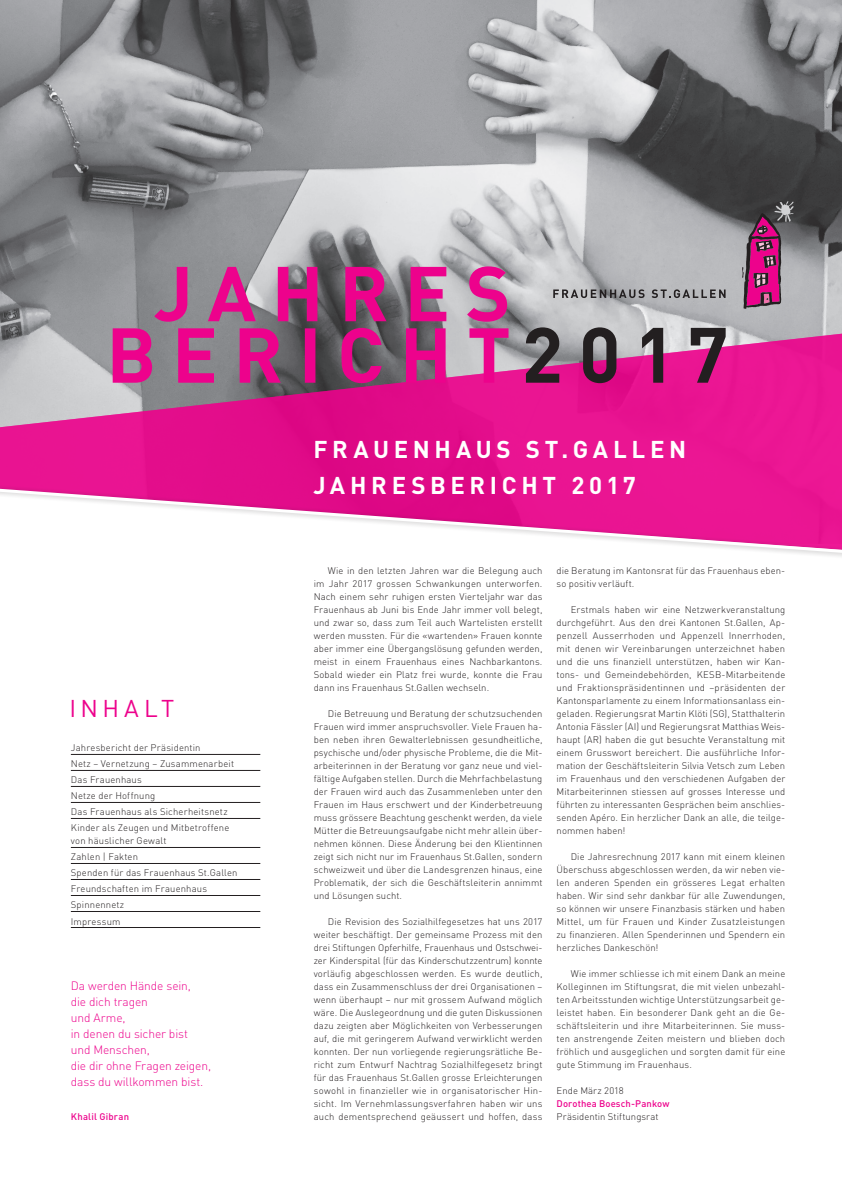
<style>
.page{position:relative;width:842px;height:1191px;background:#fff}
.page>*{position:absolute;margin:0;border:0;box-sizing:border-box;transform-origin:0 0}
.t1{font:700 24px/36px "DIN";letter-spacing:.19em;color:#fff}
.t2{font:24px "DIN";letter-spacing:.18em;color:#ed028c}
.t3{font:300 12px/16px "DIN";letter-spacing:-.01em;color:#ed028c}
.t4{font:300 9.5px/13px "DIN";letter-spacing:.015em;color:#231f20;text-align:justify}
.t5{font:500 9.5px "DIN";letter-spacing:.015em;color:#ed028c}
</style>
<div class="page">
<img style="left:0;top:0;width:842px;height:333px">
<svg style="left:0;top:333px;width:842px;height:148px;background:#dc2b94"></svg>
<hr style="left:71px;top:754px;width:189px;height:1px;background:#231f20">
<hr style="left:71px;top:770px;width:189px;height:1px;background:#231f20">
<hr style="left:71px;top:786px;width:189px;height:1px;background:#231f20">
<hr style="left:71px;top:802px;width:189px;height:1px;background:#231f20">
<hr style="left:71px;top:818px;width:189px;height:1px;background:#231f20">
<hr style="left:71px;top:847px;width:189px;height:1px;background:#231f20">
<hr style="left:71px;top:863px;width:189px;height:1px;background:#231f20">
<hr style="left:71px;top:879px;width:189px;height:1px;background:#231f20">
<hr style="left:71px;top:895px;width:189px;height:1px;background:#231f20">
<hr style="left:71px;top:911px;width:189px;height:1px;background:#231f20">
<hr style="left:71px;top:927px;width:189px;height:1px;background:#231f20">
<div style="left:0;top:481px;width:842px;height:80px;background:#231f20;opacity:.3"></div>
<svg style="left:0;top:483px;width:842px;height:73px"></svg>
<svg style="left:742px;top:201px;width:52px;height:108px;background:#8f4e75"></svg>
<svg style="left:553px;top:289px;width:91px;height:9px"></svg>
<svg style="left:652px;top:289px;width:73px;height:9px"></svg>
<svg style="left:113px;top:328px;width:395px;height:55px;background:#a64a82"></svg>
<svg style="left:154px;top:266px;width:353px;height:56px;background:#ad5a8d"></svg>
<svg style="left:526px;top:327px;width:200px;height:56px;background:#96517a"></svg>
<h1 class="t2" style="left:69px;top:693px;width:106px">INHALT</h1>
<p class="t4" style="left:71px;top:740px;width:165px;line-height:16px;text-align:left">Jahresbericht der Präsidentin<br>Netz – Vernetzung – Zusammenarbeit<br>Das Frauenhaus<br>Netze der Hoffnung<br>Das Frauenhaus als Sicherheitsnetz<br>Kinder als Zeugen und Mitbetroffene</p>
<p class="t4" style="left:71px;top:833px;width:168px;line-height:16px;text-align:left">von häuslicher Gewalt<br>Zahlen | Fakten<br>Spenden für das Frauenhaus St.Gallen<br>Freundschaften im Frauenhaus<br>Spinnennetz<br>Impressum</p>
<p class="t3" style="left:71px;top:977px;width:142px">Da werden Hände sein,<br>die dich tragen<br>und Arme,<br>in denen du sicher bist<br>und Menschen,<br>die dir ohne Fragen zeigen, dass du willkommen bist.</p>
<p class="t5" style="left:71px;top:1110px;width:60px">Khalil Gibran</p>
<h1 class="t1" style="left:313px;top:430px;width:374px">FRAUENHAUS ST.GALLEN<br>JAHRESBERICHT 2017</h1>
<p class="t4" style="left:314px;top:564px;width:230px;text-indent:14px">Wie in den letzten Jahren war die Belegung auch im Jahr 2017 grossen Schwankungen unterworfen.<br>Nach einem sehr ruhigen ersten Vierteljahr war das Frauenhaus ab Juni bis Ende Jahr immer voll belegt, und zwar so, dass zum Teil auch Wartelisten erstellt werden mussten. Für die «wartenden» Frauen konnte aber immer eine Übergangslösung gefunden werden, meist in einem Frauenhaus eines Nachbarkantons.<br>Sobald wieder ein Platz frei wurde, konnte die Frau dann ins Frauenhaus St.Gallen wechseln.</p>
<p class="t4" style="left:314px;top:707px;width:230px;text-indent:14px">Die Betreuung und Beratung der schutzsuchenden Frauen wird immer anspruchsvoller. Viele Frauen ha&shy;ben neben ihren Gewalterlebnissen gesundheitliche, psychische und/oder physische Probleme, die die Mit&shy;arbeiterinnen in der Beratung vor ganz neue und viel&shy;fältige Aufgaben stellen. Durch die Mehrfachbelastung der Frauen wird auch das Zusammenleben unter den Frauen im Haus erschwert und der Kinderbetreuung muss grössere Beachtung geschenkt werden, da viele Mütter die Betreuungsaufgabe nicht mehr allein über&shy;nehmen können. Diese Änderung bei den Klientinnen zeigt sich nicht nur im Frauenhaus St.Gallen, sondern schweizweit und über die Landesgrenzen hinaus, eine Problematik, der sich die Geschäftsleiterin annimmt und Lösungen sucht.</p>
<p class="t4" style="left:314px;top:915px;width:230px;text-indent:14px">Die Revision des Sozialhilfegesetzes hat uns 2017 weiter beschäftigt. Der gemeinsame Prozess mit den drei Stiftungen Opferhilfe, Frauenhaus und Ostschwei&shy;zer Kinderspital (für das Kinderschutzzentrum) konnte vorläufig abgeschlossen werden. Es wurde deutlich, dass ein Zusammenschluss der drei Organisationen – wenn überhaupt – nur mit grossem Aufwand möglich wäre. Die Auslegeordnung und die guten Diskussionen dazu zeigten aber Möglichkeiten von Verbesserungen auf, die mit geringerem Aufwand verwirklicht werden konnten. Der nun vorliegende regierungsrätliche Be&shy;richt zum Entwurf Nachtrag Sozialhilfegesetz bringt für das Frauenhaus St.Gallen grosse Erleichterungen sowohl in finanzieller wie in organisatorischer Hin&shy;sicht. Im Vernehmlassungsverfahren haben wir uns auch dementsprechend geäussert und hoffen, dass</p>
<p class="t4" style="left:557px;top:564px;width:230px">die Beratung im Kantonsrat für das Frauenhaus eben&shy;so positiv verläuft.</p>
<p class="t4" style="left:557px;top:603px;width:230px;text-indent:14px">Erstmals haben wir eine Netzwerkveranstaltung durchgeführt. Aus den drei Kantonen St.Gallen, Ap&shy;penzell Ausserrhoden und Appenzell Innerrhoden, mit denen wir Vereinbarungen unterzeichnet haben und die uns finanziell unterstützen, haben wir Kan&shy;tons- und Gemeindebehörden, KESB-Mitarbeitende und Fraktionspräsidentinnen und –präsidenten der Kantonsparlamente zu einem Informationsanlass ein&shy;geladen. Regierungsrat Martin Klöti (SG), Statthalterin Antonia Fässler (AI) und Regierungsrat Matthias Weis&shy;haupt (AR) haben die gut besuchte Veranstaltung mit einem Grusswort bereichert. Die ausführliche Infor&shy;mation der Geschäftsleiterin Silvia Vetsch zum Leben im Frauenhaus und den verschiedenen Aufgaben der Mitarbeiterinnen stiessen auf grosses Interesse und führten zu interessanten Gesprächen beim anschlies&shy;senden Apéro. Ein herzlicher Dank an alle, die teilge&shy;nommen haben!</p>
<p class="t4" style="left:557px;top:849px;width:230px;text-indent:14px">Die Jahresrechnung 2017 kann mit einem kleinen Überschuss abgeschlossen werden, da wir neben vie&shy;len anderen Spenden ein grösseres Legat erhalten haben. Wir sind sehr dankbar für alle Zuwendungen, so können wir unsere Finanzbasis stärken und haben Mittel, um für Frauen und Kinder Zusatzleistungen zu finanzieren. Allen Spenderinnen und Spendern ein herzliches Dankeschön!</p>
<p class="t4" style="left:557px;top:966px;width:230px;text-indent:14px">Wie immer schliesse ich mit einem Dank an meine Kolleginnen im Stiftungsrat, die mit vielen unbezahl&shy;ten Arbeitsstunden wichtige Unterstützungsarbeit ge&shy;leistet haben. Ein besonderer Dank geht an die Ge&shy;schäftsleiterin und ihre Mitarbeiterinnen. Sie muss&shy;ten anstrengende Zeiten meistern und blieben doch fröhlich und ausgeglichen und sorgten damit für eine gute Stimmung im Frauenhaus.</p>
<p class="t4" style="left:557px;top:1083px;width:69px">Ende März 2018</p>
<p class="t5" style="left:557px;top:1097px;width:114px">Dorothea Boesch-Pankow</p>
<p class="t4" style="left:557px;top:1109px;width:104px">Präsidentin Stiftungsrat</p>
</div>
